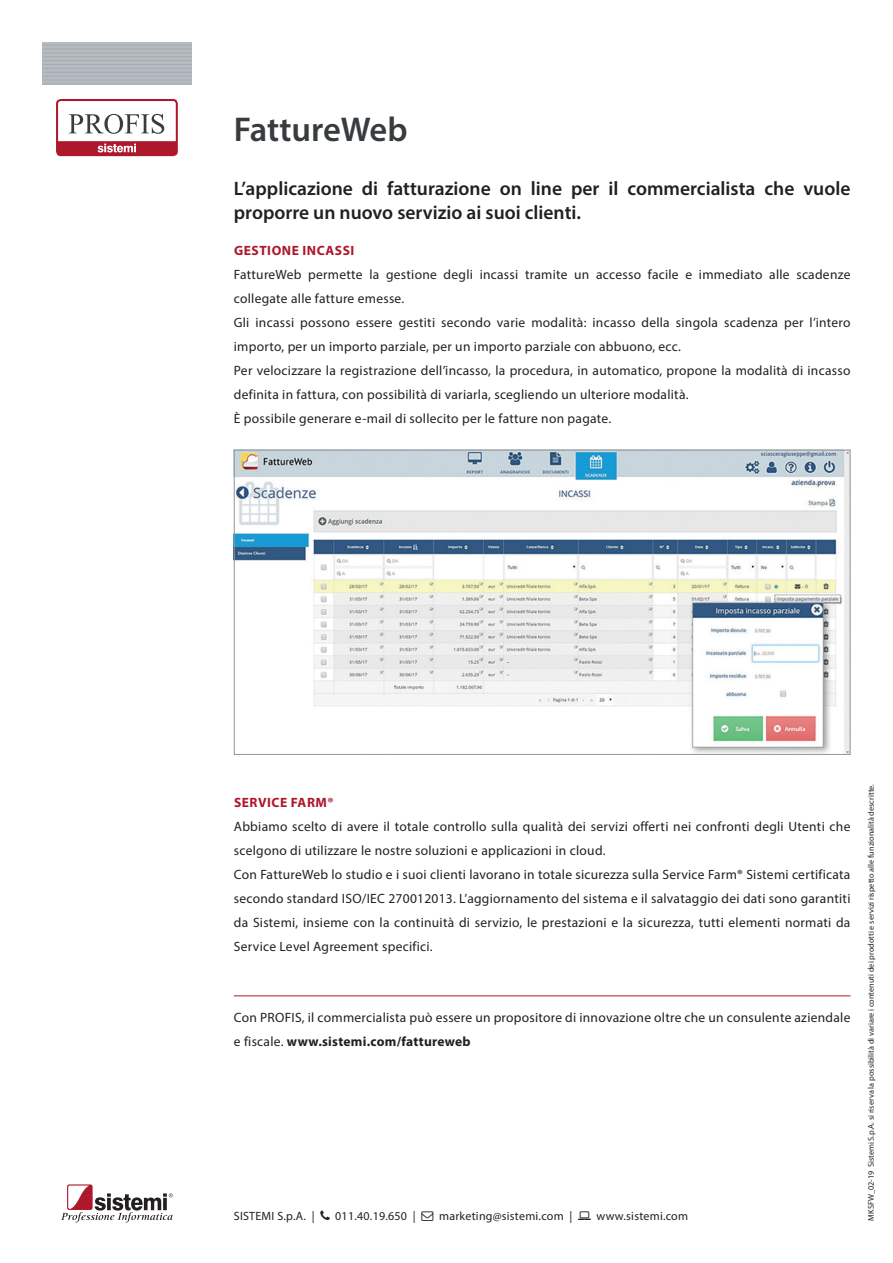
<style>
.page{position:relative;width:893px;height:1263px;background:#fff}
.page>*{position:absolute;margin:0;border:0;box-sizing:border-box;transform-origin:0 0}
.t1{font:600 34.5px "Myriad Pro";color:#393c3f}
.t2{font:600 19.5px/24px "Myriad Pro";color:#231f20}
.t3{font:13.5px/24px "Myriad Pro";letter-spacing:.02em;color:#231f20}
.t4{font:700 13.5px "Myriad Pro";letter-spacing:.04em;color:#ad182b}
.t5{font:12px "Myriad Pro";letter-spacing:.02em;color:#231f20}
.t6{font:8.25px "Myriad Pro";color:#231f20}
.s1{font-weight:700}
</style>
<div class="page">
<div style="left:43px;top:43px;width:148px;height:340px;background:#b5bbc0"></div>
<hr style="left:43px;top:45px;width:148px;height:1px;background:#231f20">
<hr style="left:43px;top:49px;width:148px;height:1px;background:#231f20">
<hr style="left:43px;top:52px;width:148px;height:1px;background:#231f20">
<hr style="left:43px;top:56px;width:148px;height:1px;background:#231f20">
<hr style="left:43px;top:60px;width:148px;height:1px;background:#231f20">
<hr style="left:43px;top:64px;width:148px;height:1px;background:#231f20">
<hr style="left:43px;top:68px;width:148px;height:1px;background:#231f20">
<hr style="left:43px;top:72px;width:148px;height:1px;background:#231f20">
<hr style="left:43px;top:76px;width:148px;height:1px;background:#231f20">
<hr style="left:43px;top:80px;width:148px;height:1px;background:#231f20">
<hr style="left:43px;top:83px;width:148px;height:1px;background:#231f20">
<div style="left:66px;top:1184px;width:27px;height:26px;border:1px solid #fff;border-radius:2px"></div>
<svg style="left:67px;top:1184px;width:26px;height:26px"></svg>
<svg style="left:61px;top:1185px;width:112px;height:37px"></svg>
<div style="left:21px;top:85px;width:192px;height:361px;background:#fff"></div>
<svg style="left:54px;top:97px;width:126px;height:61px"></svg>
<svg style="left:56px;top:99px;width:122px;height:57px"></svg>
<img style="left:236px;top:452px;width:612px;height:301px">
<hr style="left:234px;top:995px;width:616px;height:1px;background:#ad182b">
<p class="t1" style="left:234px;top:107px;width:175px">FattureWeb</p>
<p class="t2" style="left:234px;top:176px;width:618px">L’applicazione di fatturazione on line per il commercialista che vuole proporre un nuovo servizio ai suoi clienti.</p>
<p class="t4" style="left:234px;top:241px;width:122px">GESTIONE INCASSI</p>
<p class="t3" style="left:234px;top:262px;width:618px">FattureWeb permette la gestione degli incassi tramite un accesso facile e immediato alle scadenze collegate alle fatture emesse.</p>
<p class="t3" style="left:234px;top:310px;width:618px">Gli incassi possono essere gestiti secondo varie modalità: incasso della singola scadenza per l’intero importo, per un importo parziale, per un importo parziale con abbuono, ecc.</p>
<p class="t3" style="left:234px;top:358px;width:618px">Per velocizzare la registrazione dell’incasso, la procedura, in automatico, propone la modalità di incasso definita in fattura, con possibilità di variarla, scegliendo un ulteriore modalità.</p>
<p class="t3" style="left:234px;top:406px;width:379px">È possibile generare e-mail di sollecito per le fatture non pagate.</p>
<p class="t4" style="left:234px;top:794px;width:101px">SERVICE FARM®</p>
<p class="t3" style="left:234px;top:815px;width:618px">Abbiamo scelto di avere il totale controllo sulla qualità dei servizi offerti nei confronti degli Utenti che scelgono di utilizzare le nostre soluzioni e applicazioni in cloud.</p>
<p class="t3" style="left:234px;top:863px;width:618px;text-align:justify">Con FattureWeb lo studio e i suoi clienti lavorano in totale sicurezza sulla Service Farm® Sistemi certificata secondo standard ISO/IEC 270012013. L’aggiornamento del sistema e il salvataggio dei dati sono garantiti da Sistemi, insieme con la continuità di servizio, le prestazioni e la sicurezza, tutti elementi normati da Service Level Agreement specifici.</p>
<p class="t3" style="left:234px;top:1005px;width:618px">Con PROFIS, il commercialista può essere un propositore di innovazione oltre che un consulente aziendale e fiscale. <span class="s1">www.sistemi.com/fattureweb</span></p>
<p class="t5" style="left:234px;top:1209px;width:82px">SISTEMI S.p.A. |</p>
<p class="t5" style="left:335px;top:1209px;width:82px">011.40.19.650 |</p>
<p class="t5" style="left:439px;top:1209px;width:135px">marketing@sistemi.com |</p>
<p class="t5" style="left:597px;top:1209px;width:93px">www.sistemi.com</p>
<p class="t6" style="left:866px;top:1220px;width:438px;rotate:-90deg">MKSFW_02-19 Sistemi S.p.A. si riserva la possibilità di variare i contenuti dei prodotti e servizi rispetto alle funzionalità descritte.</p>
</div>
